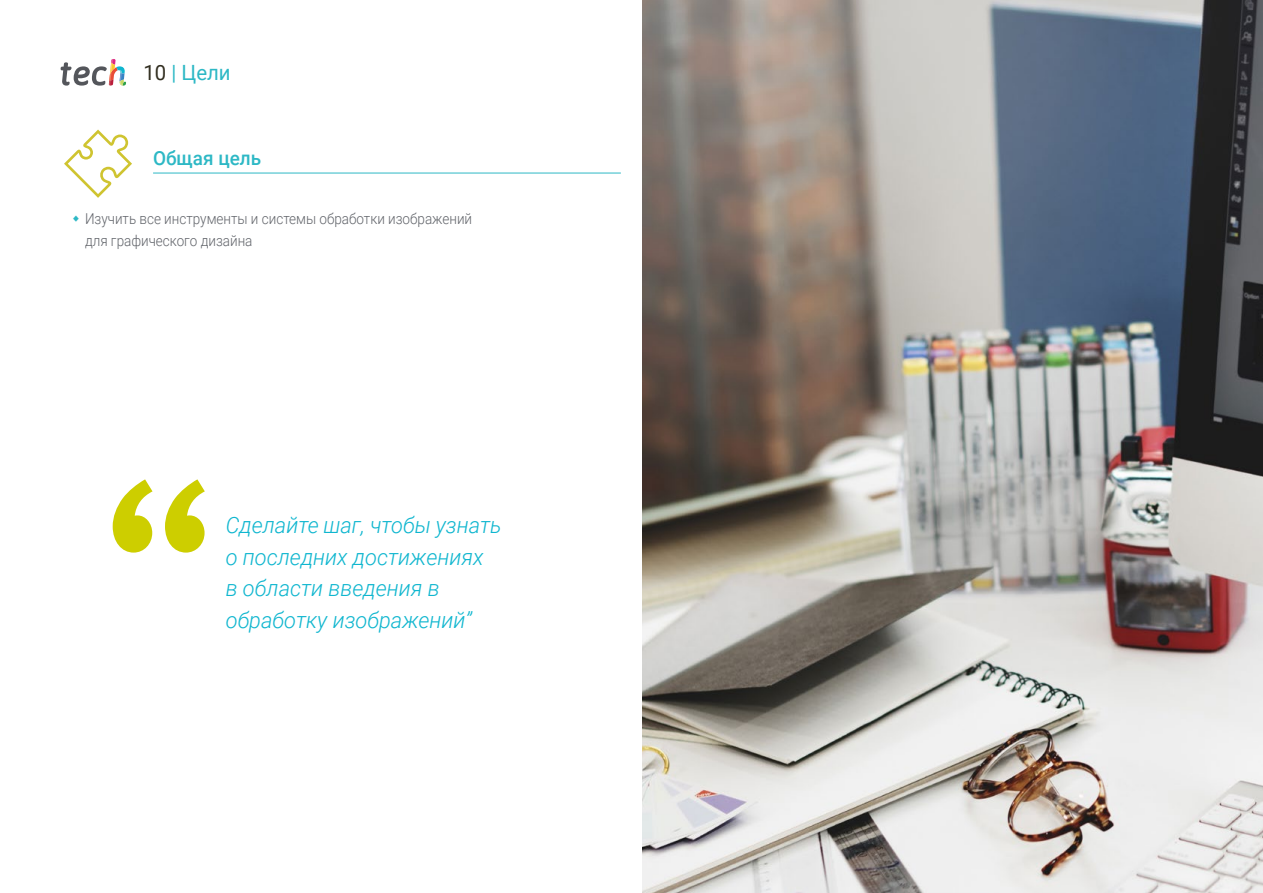
<style>
.page{position:relative;width:1263px;height:893px;background:#fff}
.page>*{position:absolute;margin:0;border:0;box-sizing:border-box;transform-origin:0 0}
.t1{font:italic 300 22.5px/31.5px "Roboto";color:#0fb6cf}
.t2{font:21px "Roboto";color:#2db8c5}
.t3{font:500 19.5px "Roboto";color:#2db8c5}
.t4{font:300 15px/22.5px "Roboto";color:#61646a;scale:.9 1}
.s1{color:#312e20}
</style>
<div class="page">
<svg style="left:64px;top:130px;width:68px;height:68px"></svg>
<img style="left:642px;top:0;width:621px;height:893px">
<svg style="left:61px;top:59px;width:65px;height:27px"></svg>
<svg style="left:113px;top:479px;width:92px;height:74px"></svg>
<hr style="left:153px;top:173px;width:468px;height:1px;background:#2db8c5">
<p class="t2" style="left:144px;top:57px;width:89px"><span class="s1">10</span> | Цели</p>
<p class="t3" style="left:153px;top:144px;width:110px">Общая цель</p>
<p class="t4" style="left:85px;top:207px;width:432px">Изучить все инструменты и системы обработки изображений для графического дизайна</p>
<p class="t1" style="left:226px;top:509px;width:277px">Сделайте шаг, чтобы узнать о последних достижениях<br>в области введения в обработку изображений”</p>
</div>
